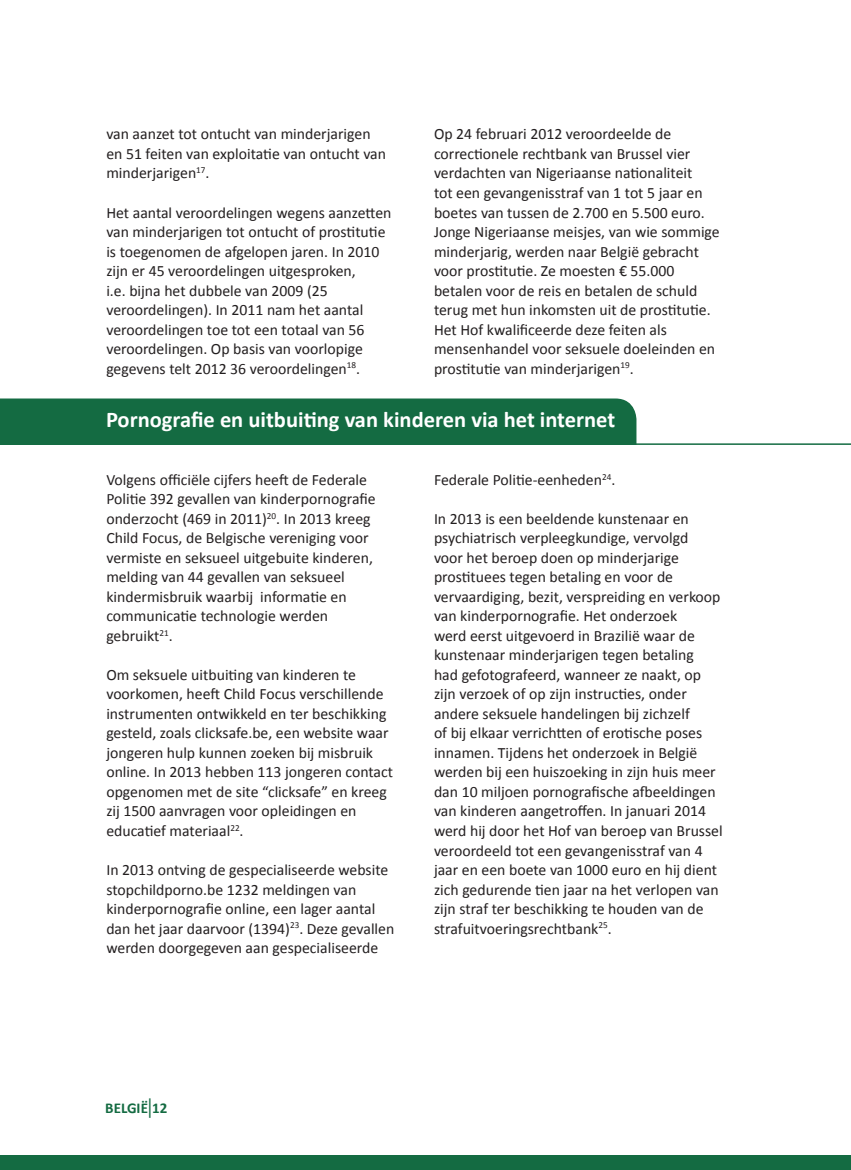
<style>
.page{position:relative;width:851px;height:1170px;background:#fff}
.page>*{position:absolute;margin:0;border:0;box-sizing:border-box;transform-origin:0 0}
.t1{font:700 22.5px "Calibri";color:#fff}
.t2{font:15.75px/19.5px "Calibri";color:#231f20}
.t3{font:700 15px "Calibri";color:#146b42}
.s1{font-family:"Myriad Cn Web";font-weight:400;font-size:19.5px}
</style>
<div class="page">
<div style="left:0;top:1154px;width:850px;height:15px;background:#146b42"></div>
<div style="left:0;top:398px;width:636px;height:45px;background:#146b42"></div>
<hr style="left:0;top:443px;width:850px;height:2px;background:#146b42">
<p class="t2" style="left:434px;top:124px;width:287px">Op 24 februari 2012 veroordeelde de correctionele rechtbank van Brussel vier verdachten van Nigeriaanse nationaliteit<br>tot een gevangenisstraf van 1 tot 5 jaar en boetes van tussen de 2.700 en 5.500 euro.<br>Jonge Nigeriaanse meisjes, van wie sommige minderjarig, werden naar België gebracht voor prostitutie. Ze moesten € 55.000 betalen voor de reis en betalen de schuld terug met hun inkomsten uit de prostitutie.<br>Het Hof kwalificeerde deze feiten als mensenhandel voor seksuele doeleinden en prostitutie van minderjarigen<sup>19</sup>.</p>
<p class="t1" style="left:106px;top:404px;width:510px">Pornografie en uitbuiting van kinderen via het internet</p>
<p class="t2" style="left:106px;top:124px;width:281px">van aanzet tot ontucht van minderjarigen en 51 feiten van exploitatie van ontucht van minderjarigen<sup>17</sup>.</p>
<p class="t2" style="left:106px;top:202px;width:286px">Het aantal veroordelingen wegens aanzetten van minderjarigen tot ontucht of prostitutie is toegenomen de afgelopen jaren. In 2010 zijn er 45 veroordelingen uitgesproken,<br>i.e. bijna het dubbele van 2009 (25 veroordelingen). In 2011 nam het aantal veroordelingen toe tot een totaal van 56 veroordelingen. Op basis van voorlopige gegevens telt 2012 36 veroordelingen<sup>18</sup>.</p>
<p class="t2" style="left:106px;top:470px;width:271px">Volgens officiële cijfers heeft de Federale Politie 392 gevallen van kinderpornografie onderzocht (469 in 2011)<sup>20</sup>. In 2013 kreeg Child Focus, de Belgische vereniging voor vermiste en seksueel uitgebuite kinderen, melding van 44 gevallen van seksueel kindermisbruik waarbij informatie en communicatie technologie werden gebruikt<sup>21</sup>.</p>
<p class="t2" style="left:106px;top:665px;width:288px">Om seksuele uitbuiting van kinderen te voorkomen, heeft Child Focus verschillende instrumenten ontwikkeld en ter beschikking gesteld, zoals clicksafe.be, een website waar jongeren hulp kunnen zoeken bij misbruik online. In 2013 hebben 113 jongeren contact opgenomen met de site “clicksafe” en kreeg zij 1500 aanvragen voor opleidingen en educatief materiaal<sup>22</sup>.</p>
<p class="t2" style="left:106px;top:860px;width:289px">In 2013 ontving de gespecialiseerde website stopchildporno.be 1232 meldingen van kinderpornografie online, een lager aantal dan het jaar daarvoor (1394)<sup>23</sup>. Deze gevallen werden doorgegeven aan gespecialiseerde</p>
<p class="t2" style="left:434px;top:470px;width:183px">Federale Politie-eenheden<sup>24</sup>.</p>
<p class="t2" style="left:434px;top:509px;width:290px">In 2013 is een beeldende kunstenaar en psychiatrisch verpleegkundige, vervolgd<br>voor het beroep doen op minderjarige prostituees tegen betaling en voor de vervaardiging, bezit, verspreiding en verkoop van kinderpornografie. Het onderzoek<br>werd eerst uitgevoerd in Brazilië waar de kunstenaar minderjarigen tegen betaling<br>had gefotografeerd, wanneer ze naakt, op zijn verzoek of op zijn instructies, onder andere seksuele handelingen bij zichzelf<br>of bij elkaar verrichtten of erotische poses innamen. Tijdens het onderzoek in België werden bij een huiszoeking in zijn huis meer dan 10 miljoen pornografische afbeeldingen van kinderen aangetroffen. In januari 2014 werd hij door het Hof van beroep van Brussel veroordeeld tot een gevangenisstraf van 4 jaar en een boete van 1000 euro en hij dient zich gedurende tien jaar na het verlopen van zijn straf ter beschikking te houden van de strafuitvoeringsrechtbank<sup>25</sup>.</p>
<p class="t3" style="left:105px;top:1097px;width:64px">BELGIË<span class="s1">|</span>12</p>
</div>
